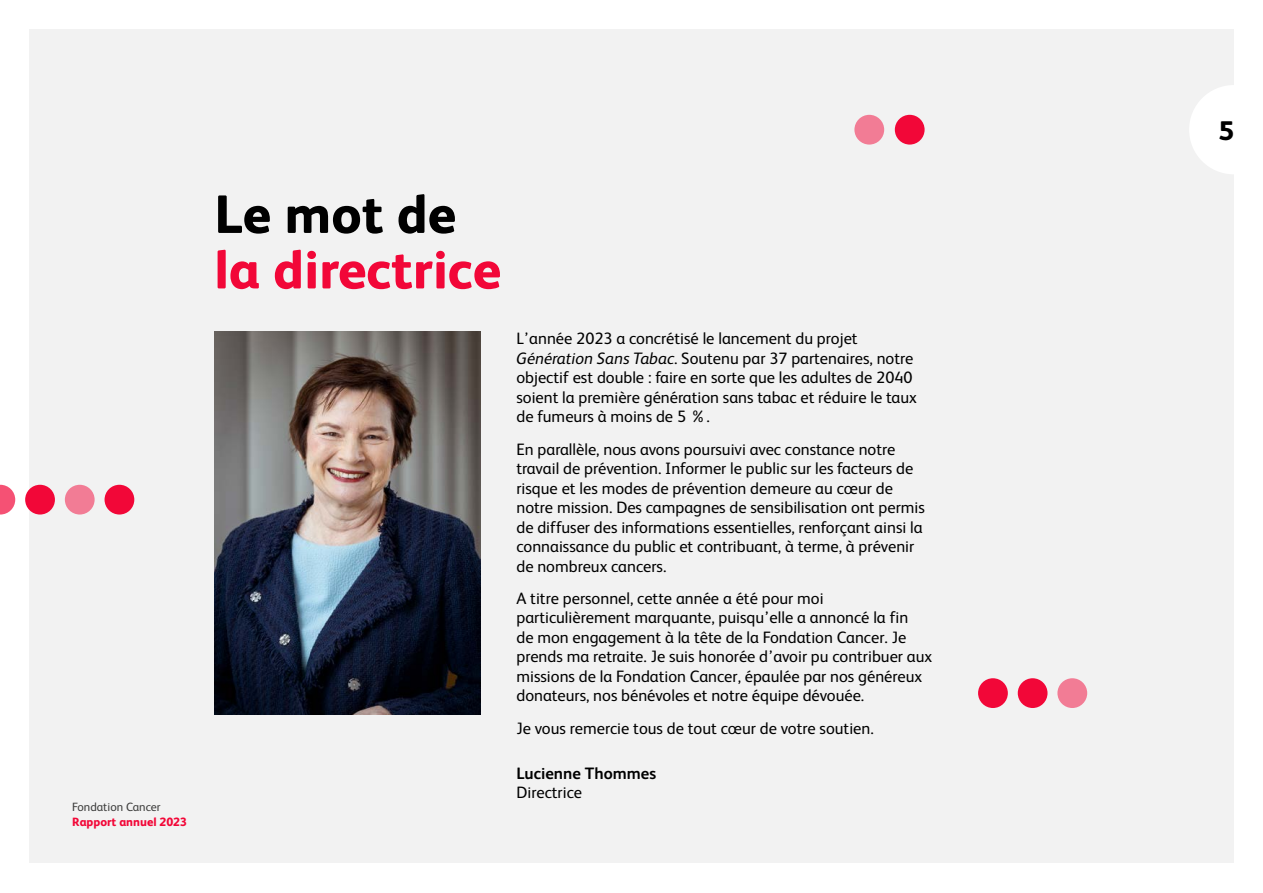
<style>
.page{position:relative;width:1263px;height:893px;background:#fff}
.page>*{position:absolute;margin:0;border:0;box-sizing:border-box;transform-origin:0 0}
.t1{font:800 54px "FS Albert";color:#f20738}
.t2{font:800 54px "FS Albert";color:#000}
.t3{font:800 27px "FS Albert";color:#000}
.t4{font:16.5px/19.5px "FS Albert";color:#000}
.t5{font:700 16.5px "FS Albert";color:#000}
.t6{font:800 12px "FS Albert";color:#f20738}
.t7{font:12px "FS Albert";color:#3c3c3b}
.s1{font-style:italic}
</style>
<div class="page">
<div style="left:30px;top:30px;width:1204px;height:833px;background:#f2f2f2"></div>
<div style="left:25px;top:485px;width:30px;height:29px;background:#f20738;border-radius:50%"></div>
<div style="left:65px;top:485px;width:30px;height:29px;background:#f27c95;border-radius:50%"></div>
<svg style="left:0;top:485px;width:15px;height:29px"></svg>
<div style="left:105px;top:485px;width:29px;height:29px;background:#f20738;border-radius:50%"></div>
<div style="left:1018px;top:678px;width:29px;height:30px;background:#f20738;border-radius:50%"></div>
<div style="left:1057px;top:678px;width:30px;height:30px;background:#f27c95;border-radius:50%"></div>
<div style="left:978px;top:678px;width:30px;height:30px;background:#f20738;border-radius:50%"></div>
<div style="left:854px;top:115px;width:30px;height:30px;background:#f27c95;border-radius:50%"></div>
<div style="left:895px;top:115px;width:29px;height:30px;background:#f20738;border-radius:50%"></div>
<img style="left:214px;top:332px;width:266px;height:382px">
<svg style="left:1189px;top:85px;width:45px;height:89px"></svg>
<p class="t7" style="left:72px;top:799px;width:90px">Fondation Cancer</p>
<p class="t6" style="left:72px;top:813px;width:116px">Rapport annuel 2023</p>
<h1 class="t2" style="left:214px;top:175px;width:243px">Le mot de</h1>
<h1 class="t1" style="left:214px;top:231px;width:288px">la directrice</h1>
<p class="t4" style="left:516px;top:328px;width:402px">L’année 2023 a concrétisé le lancement du projet <span class="s1">Génération Sans Tabac</span>. Soutenu par 37 partenaires, notre objectif est double : faire en sorte que les adultes de 2040 soient la première génération sans tabac et réduire le taux de fumeurs à moins de 5 %.</p>
<p class="t4" style="left:516px;top:438px;width:410px">En parallèle, nous avons poursuivi avec constance notre travail de prévention. Informer le public sur les facteurs de risque et les modes de prévention demeure au cœur de notre mission. Des campagnes de sensibilisation ont permis de diffuser des informations essentielles, renforçant ainsi la connaissance du public et contribuant, à terme, à prévenir de nombreux cancers.</p>
<p class="t4" style="left:516px;top:588px;width:417px">A titre personnel, cette année a été pour moi particulièrement marquante, puisqu’elle a annoncé la fin<br>de mon engagement à la tête de la Fondation Cancer. Je prends ma retraite. Je suis honorée d’avoir pu contribuer aux missions de la Fondation Cancer, épaulée par nos généreux donateurs, nos bénévoles et notre équipe dévouée.</p>
<p class="t4" style="left:516px;top:717px;width:359px">Je vous remercie tous de tout cœur de votre soutien.</p>
<p class="t5" style="left:516px;top:762px;width:141px">Lucienne Thommes</p>
<p class="t4" style="left:516px;top:782px;width:67px">Directrice</p>
<h2 class="t3" style="left:1218px;top:111px;width:17px">5</h2>
</div>
